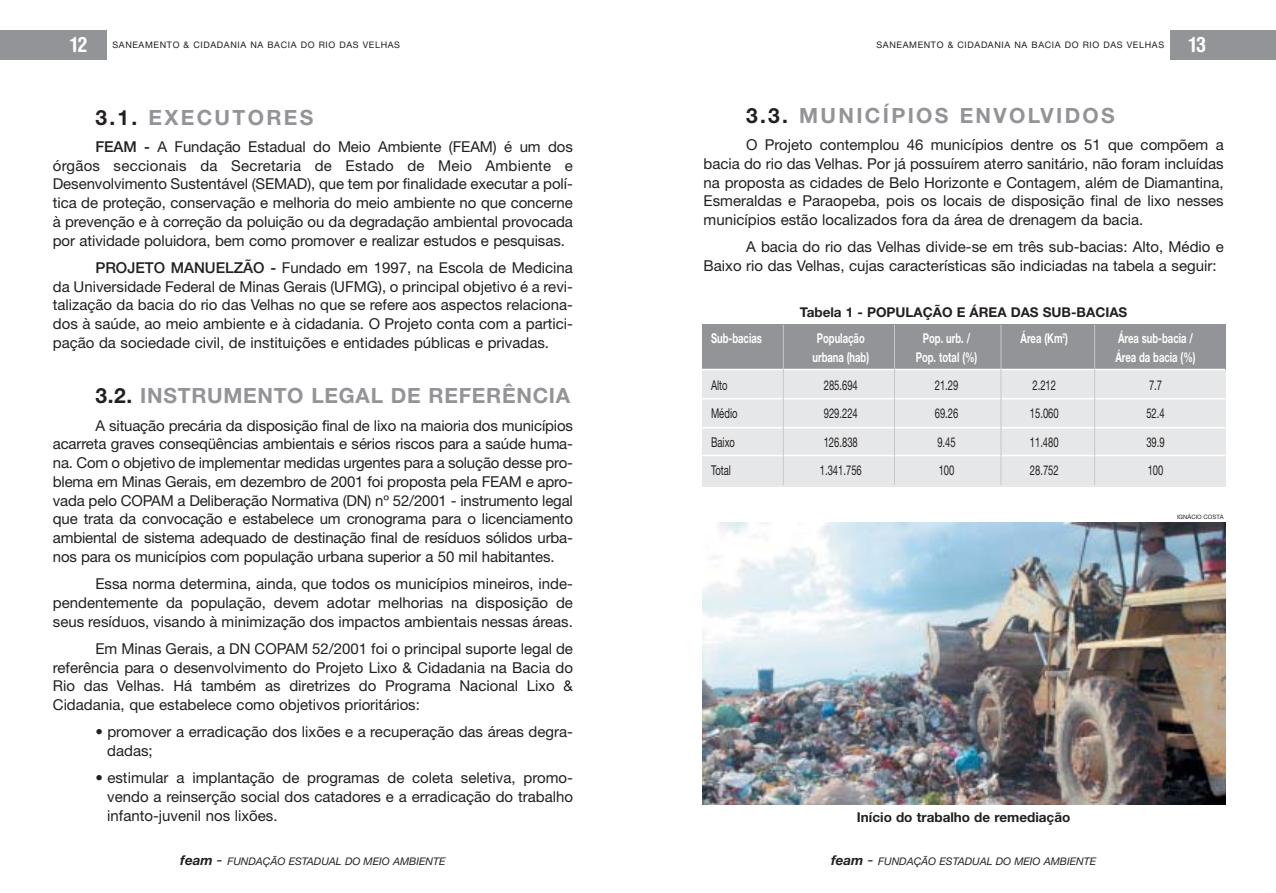
<style>
.page{position:relative;width:1276px;height:893px;background:#fff}
.page>*{position:absolute;margin:0;border:0;box-sizing:border-box;transform-origin:0 0}
.t1{font:700 21px "Helvetica Neue";letter-spacing:.11em;color:#939497}
.t2{font:700 21px "Helvetica Neue";letter-spacing:.035em;color:#939497}
.t3{font:700 condensed 21px "Helvetica Rounded";color:#fff}
.t4{font:15px/18.8px "Helvetica Neue";color:#231f1f;text-align:justify}
.t5{font:13.5px "Helvetica Neue";color:#231f1f;scale:.7 1}
.t6{font:700 13.5px "Helvetica Neue";color:#fff;scale:.7 1}
.t7{font:700 13.5px "Helvetica Neue";color:#231f1f}
.t8{font:italic 10.5px "Helvetica Neue";color:#231f1f}
.t9{font:9px "Helvetica Neue";letter-spacing:.07em;color:#231f1f}
.t10{font:6px "Helvetica Neue";color:#231f1f}
.s1{color:#231f1f}
.s2{font-weight:500}
.s3{font-weight:700;font-size:13.5px}
.s4{font-size:15px}
</style>
<div class="page">
<div style="left:702px;top:324px;width:523px;height:162px;background:#e6e7e8"></div>
<div style="left:702px;top:324px;width:523px;height:45px;background:#939497"></div>
<div style="left:1170px;top:30px;width:106px;height:30px;background:#939497"></div>
<div style="left:0;top:30px;width:107px;height:30px;background:#939497"></div>
<hr style="left:702px;top:398px;width:523px;height:1px;background:#fff">
<hr style="left:702px;top:369px;width:523px;height:1px;background:#fff">
<hr style="left:702px;top:427px;width:523px;height:1px;background:#fff">
<hr style="left:702px;top:455px;width:523px;height:1px;background:#fff">
<img style="left:702px;top:522px;width:523px;height:282px">
<hr style="left:783px;top:325px;width:1px;height:160px;background:#c7c8ca">
<hr style="left:894px;top:325px;width:1px;height:160px;background:#c7c8ca">
<hr style="left:1000px;top:325px;width:1px;height:160px;background:#c7c8ca">
<hr style="left:1094px;top:325px;width:1px;height:160px;background:#c7c8ca">
<h1 class="t3" style="left:70px;top:36px;width:19px">12</h1>
<p class="t9" style="left:112px;top:42px;width:289px">SANEAMENTO &amp; CIDADANIA NA BACIA DO RIO DAS VELHAS</p>
<p class="t9" style="left:876px;top:42px;width:289px">SANEAMENTO &amp; CIDADANIA NA BACIA DO RIO DAS VELHAS</p>
<h1 class="t3" style="left:1189px;top:36px;width:19px">13</h1>
<h1 class="t1" style="left:95px;top:109px;width:220px"><span class="s1">3.1.</span> EXECUTORES</h1>
<p class="t4" style="left:53px;top:139px;width:521px;text-indent:43px"><span class="s2">FEAM -</span> A Fundação Estadual do Meio Ambiente (FEAM) é um dos órgãos seccionais da Secretaria de Estado de Meio Ambiente e Desenvolvimento Sustentável (SEMAD), que tem por finalidade executar a polí&shy;tica de proteção, conservação e melhoria do meio ambiente no que concerne à prevenção e à correção da poluição ou da degradação ambiental provocada por atividade poluidora, bem como promover e realizar estudos e pesquisas.</p>
<p class="t4" style="left:53px;top:260px;width:522px;text-indent:43px"><span class="s2">PROJETO MANUELZÃO -</span> Fundado em 1997, na Escola de Medicina da Universidade Federal de Minas Gerais (UFMG), o principal objetivo é a revi&shy;talização da bacia do rio das Velhas no que se refere aos aspectos relaciona&shy;dos à saúde, ao meio ambiente e à cidadania. O Projeto conta com a partici&shy;pação da sociedade civil, de instituições e entidades públicas e privadas.</p>
<h1 class="t2" style="left:95px;top:388px;width:476px"><span class="s1">3.2.</span> INSTRUMENTO LEGAL DE REFERÊNCIA</h1>
<p class="t4" style="left:53px;top:417px;width:522px;text-indent:43px">A situação precária da disposição final de lixo na maioria dos municípios acarreta graves conseqüências ambientais e sérios riscos para a saúde huma&shy;na. Com o objetivo de implementar medidas urgentes para a solução desse pro&shy;blema em Minas Gerais, em dezembro de 2001 foi proposta pela FEAM e apro&shy;vada pelo COPAM a Deliberação Normativa (DN) nº 52/2001 - instrumento legal que trata da convocação e estabelece um cronograma para o licenciamento ambiental de sistema adequado de destinação final de resíduos sólidos urba&shy;nos para os municípios com população urbana superior a 50 mil habitantes.</p>
<p class="t4" style="left:53px;top:576px;width:522px;text-indent:43px">Essa norma determina, ainda, que todos os municípios mineiros, inde&shy;pendentemente da população, devem adotar melhorias na disposição de seus resíduos, visando à minimização dos impactos ambientais nessas áreas.</p>
<p class="t4" style="left:53px;top:640px;width:522px;text-indent:43px">Em Minas Gerais, a DN COPAM 52/2001 foi o principal suporte legal de referência para o desenvolvimento do Projeto Lixo &amp; Cidadania na Bacia do Rio das Velhas. Há também as diretrizes do Programa Nacional Lixo &amp; Cidadania, que estabelece como objetivos prioritários:</p>
<p class="t4" style="left:107px;top:724px;width:467px;text-indent:-12px">• promover a erradicação dos lixões e a recuperação das áreas degra&shy;dadas;</p>
<p class="t4" style="left:107px;top:770px;width:467px;text-indent:-12px">• estimular a implantação de programas de coleta seletiva, promo&shy;vendo a reinserção social dos catadores e a erradicação do trabalho infanto-juvenil nos lixões.</p>
<h1 class="t1" style="left:746px;top:108px;width:370px"><span class="s1">3.3.</span> MUNICÍPIOS ENVOLVIDOS</h1>
<p class="t4" style="left:703px;top:137px;width:522px;text-indent:43px">O Projeto contemplou 46 municípios dentre os 51 que compõem a bacia do rio das Velhas. Por já possuírem aterro sanitário, não foram incluídas na proposta as cidades de Belo Horizonte e Contagem, além de Diamantina, Esmeraldas e Paraopeba, pois os locais de disposição final de lixo nesses municípios estão localizados fora da área de drenagem da bacia.</p>
<p class="t4" style="left:703px;top:239px;width:522px;text-indent:43px">A bacia do rio das Velhas divide-se em três sub-bacias: Alto, Médio e<br>Baixo rio das Velhas, cujas características são indiciadas na tabela a seguir:</p>
<p class="t7" style="left:800px;top:307px;width:329px">Tabela 1 - POPULAÇÃO E ÁREA DAS SUB-BACIAS</p>
<p class="t6" style="left:711px;top:333px;width:74px">Sub-bacias</p>
<p class="t6" style="left:817px;top:333px;width:70px">População</p>
<p class="t6" style="left:923px;top:333px;width:69px">Pop. urb. /</p>
<p class="t6" style="left:1020px;top:333px;width:69px">Área (Km<sup>2</sup>)</p>
<p class="t6" style="left:1118px;top:333px;width:108px">Área sub-bacia /</p>
<p class="t6" style="left:812px;top:353px;width:83px">urbana (hab)</p>
<p class="t6" style="left:916px;top:353px;width:89px">Pop. total (%)</p>
<p class="t6" style="left:1115px;top:353px;width:116px">Área da bacia (%)</p>
<p class="t5" style="left:711px;top:381px;width:25px">Alto</p>
<p class="t5" style="left:823px;top:381px;width:50px">285.694</p>
<p class="t5" style="left:934px;top:381px;width:35px">21.29</p>
<p class="t5" style="left:1032px;top:381px;width:35px">2.212</p>
<p class="t5" style="left:1149px;top:381px;width:20px">7.7</p>
<p class="t5" style="left:711px;top:409px;width:39px">Médio</p>
<p class="t5" style="left:823px;top:409px;width:50px">929.224</p>
<p class="t5" style="left:934px;top:409px;width:35px">69.26</p>
<p class="t5" style="left:1030px;top:409px;width:43px">15.060</p>
<p class="t5" style="left:1146px;top:409px;width:28px">52.4</p>
<p class="t5" style="left:711px;top:437px;width:36px">Baixo</p>
<p class="t5" style="left:823px;top:437px;width:50px">126.838</p>
<p class="t5" style="left:937px;top:437px;width:28px">9.45</p>
<p class="t5" style="left:1030px;top:437px;width:43px">11.480</p>
<p class="t5" style="left:1146px;top:437px;width:28px">39.9</p>
<p class="t5" style="left:711px;top:465px;width:30px">Total</p>
<p class="t5" style="left:820px;top:465px;width:62px">1.341.756</p>
<p class="t5" style="left:938px;top:465px;width:24px">100</p>
<p class="t5" style="left:1030px;top:465px;width:43px">28.752</p>
<p class="t5" style="left:1147px;top:465px;width:24px">100</p>
<p class="t10" style="left:1177px;top:514px;width:48px">IGNÁCIO COSTA</p>
<p class="t7" style="left:857px;top:811px;width:215px">Início do trabalho de remediação</p>
<p class="t8" style="left:180px;top:857px;width:267px"><span class="s3">feam</span> <span class="s4">-</span> FUNDAÇÃO ESTADUAL DO MEIO AMBIENTE</p>
<p class="t8" style="left:831px;top:857px;width:267px"><span class="s3">feam</span> <span class="s4">-</span> FUNDAÇÃO ESTADUAL DO MEIO AMBIENTE</p>
</div>
